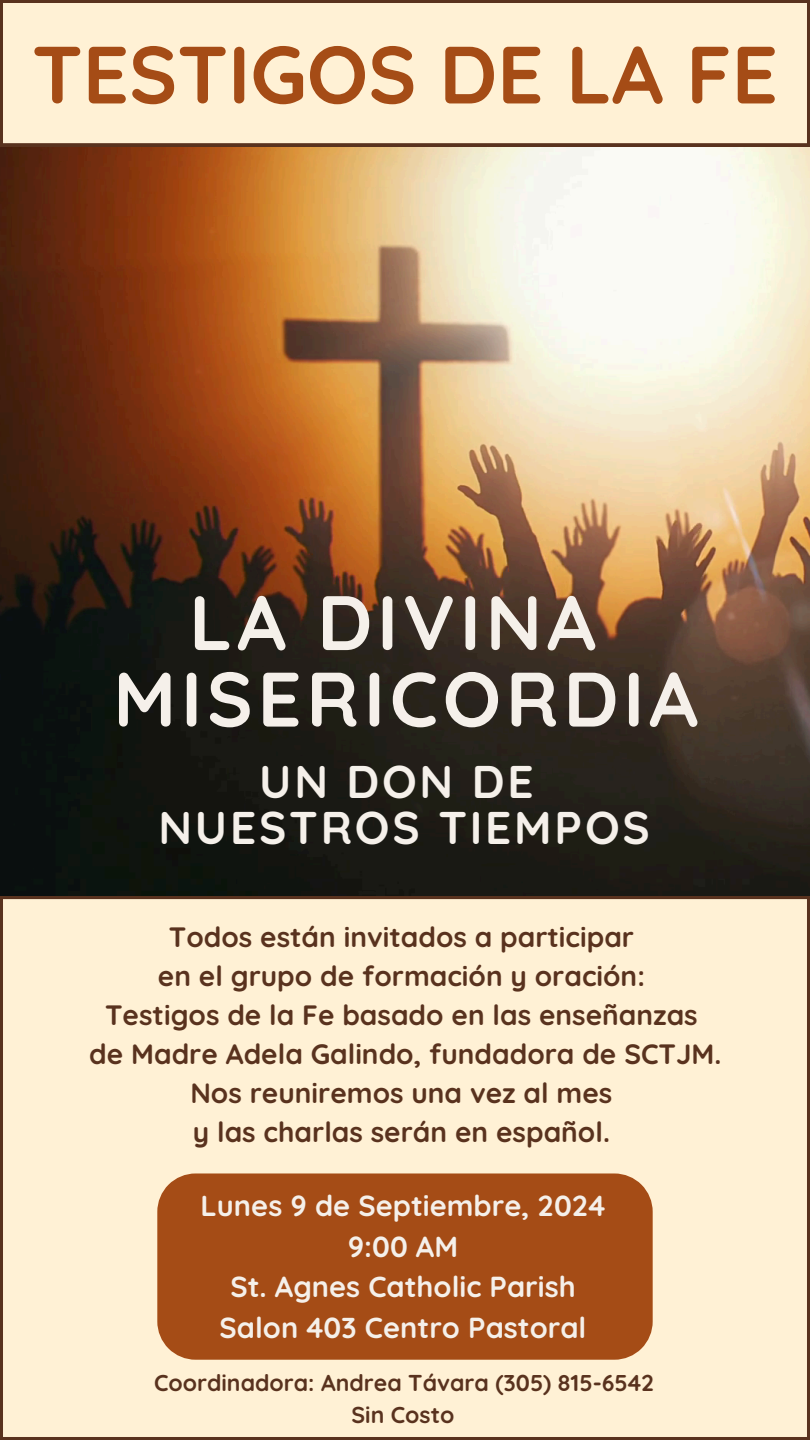
<style>
.page{position:relative;width:810px;height:1440px;background:#fff}
.page>*{position:absolute;margin:0;border:0;box-sizing:border-box;transform-origin:0 0}
.t1{font:700 81px "Quicksand";color:#a54c16}
.t2{font:700 77px/76.5px "Quicksand";letter-spacing:.06em;color:#f5f0ea;text-align:center}
.t3{font:700 45.9px/45.8px "Quicksand";letter-spacing:.06em;color:#f5f0ea;text-align:center}
.t4{font:700 29px/40.5px "Quicksand";color:#f5f0ea;text-align:center}
.t5{font:700 28px/39px "Quicksand";color:#59321e;text-align:center}
.t6{font:700 23px "Quicksand";color:#59321e}
</style>
<div class="page">
<img style="left:1px;top:146px;width:809px;height:750px">
<div style="left:0;top:0;width:810px;height:146px;background:#fff1d5"></div>
<div style="left:0;top:896px;width:810px;height:544px;background:#fff1d5"></div>
<div style="left:157px;top:1173px;width:496px;height:187px;background:#a54c16"></div>
<p class="t1" style="left:32px;top:22px;width:748px">TESTIGOS DE LA FE</p>
<h1 class="t2" style="left:113px;top:583px;width:586px">LA DIVINA<br>MISERICORDIA</h1>
<p class="t3" style="left:158px;top:758px;width:493px">UN DON DE<br>NUESTROS TIEMPOS</p>
<h2 class="t5" style="left:89px;top:917px;width:634px">Todos están invitados a participar<br>en el grupo de formación y oración:<br>Testigos de la Fe basado en las enseñanzas de Madre Adela Galindo, fundadora de SCTJM.<br>Nos reuniremos una vez al mes<br>y las charlas serán en español.</h2>
<h3 class="t4" style="left:201px;top:1185px;width:406px">Lunes 9 de Septiembre, 2024<br>9:00 AM<br>St. Agnes Catholic Parish<br>Salon 403 Centro Pastoral</h3>
<h3 class="t6" style="left:154px;top:1368px;width:502px">Coordinadora: Andrea Távara (305) 815-6542</h3>
<p class="t6" style="left:352px;top:1400px;width:104px">Sin Costo</p>
</div>
